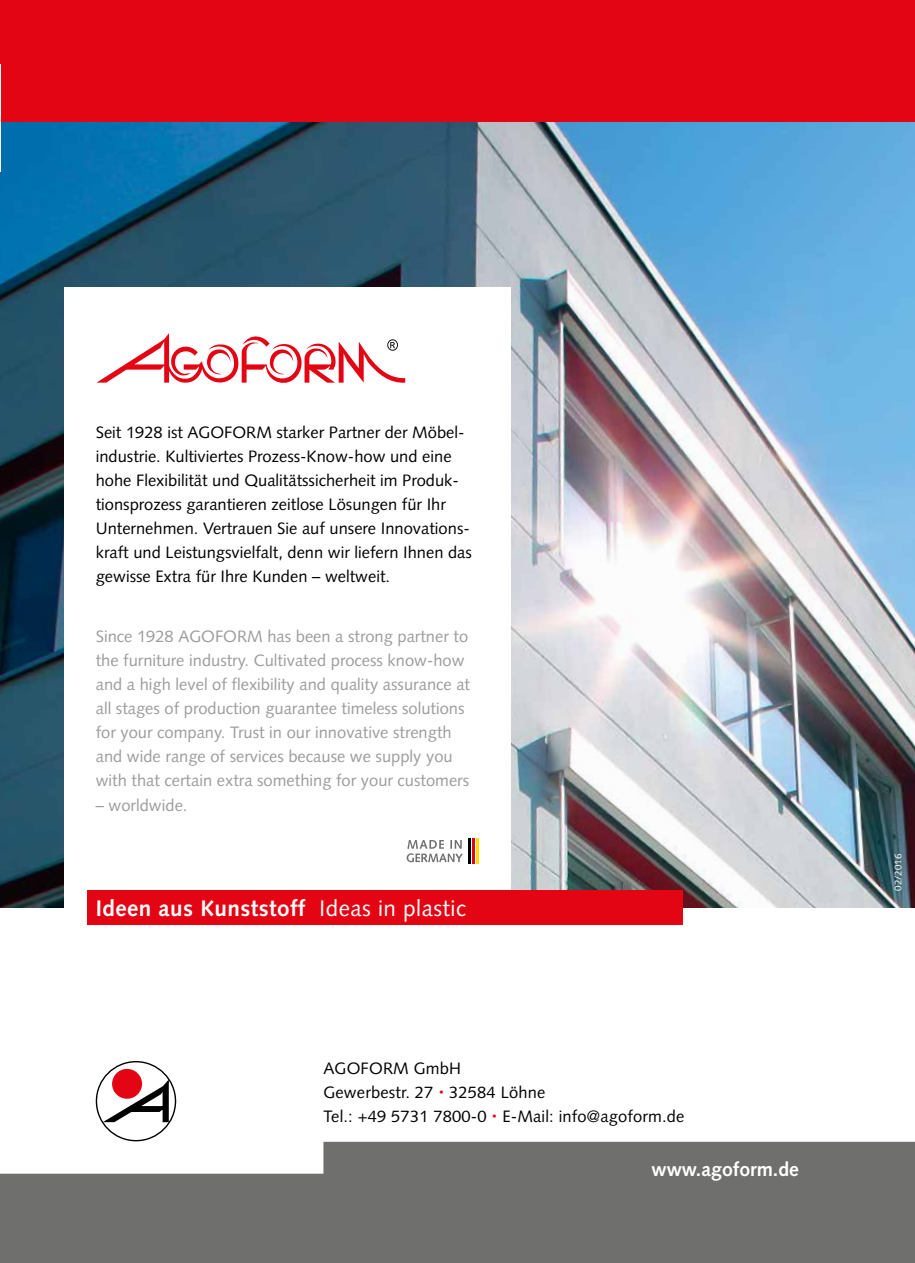
<style>
.page{position:relative;width:915px;height:1263px;background:#fff}
.page>*{position:absolute;margin:0;border:0;box-sizing:border-box;transform-origin:0 0}
.t1{font:700 22.5px "Syntax";letter-spacing:.02em;color:#fff}
.t2{font:700 19.5px "Syntax";color:#fff}
.t3{font:16.5px/24px "Syntax";color:#000}
.t4{font:16.5px/24px "Syntax";color:#9d9c9c}
.t5{font:9.75px "Syntax";color:#fff}
.s1{font-weight:400}
</style>
<div class="page">
<svg style="left:0;top:1142px;width:914px;height:121px;background:#7c7c7b"></svg>
<img style="left:0;top:121px;width:914px;height:787px">
<div style="left:0;top:0;width:914px;height:121px;background:#e30513"></div>
<div style="left:64px;top:287px;width:446px;height:625px;background:#fff"></div>
<div style="left:87px;top:891px;width:595px;height:34px;background:#e30513"></div>
<div style="left:96px;top:1061px;width:80px;height:80px;border:1px solid #000;border-radius:50%"></div>
<div style="left:112px;top:1069px;width:30px;height:30px;background:#e30513;border-radius:50%"></div>
<svg style="left:100px;top:1077px;width:70px;height:46px"></svg>
<svg style="left:406px;top:840px;width:56px;height:22px"></svg>
<hr style="left:468px;top:838px;width:2px;height:25px;background:#000">
<hr style="left:476px;top:838px;width:2px;height:25px;background:#fd0">
<hr style="left:472px;top:838px;width:2px;height:25px;background:#e30513">
<hr style="left:0;top:64px;width:1px;height:108px;background:#fff">
<svg style="left:96px;top:333px;width:309px;height:50px"></svg>
<p class="t3" style="left:96px;top:421px;width:377px">Seit 1928 ist AGOFORM starker Partner der Möbel&shy;industrie. Kultiviertes Prozess-Know-how und eine hohe Flexibilität und Qualitätssicherheit im Produk&shy;tionsprozess garantieren zeitlose Lösungen für Ihr Unternehmen. Vertrauen Sie auf unsere Innovations&shy;kraft und Leistungsvielfalt, denn wir liefern Ihnen das gewisse Extra für Ihre Kunden – weltweit.</p>
<p class="t4" style="left:96px;top:625px;width:376px">Since 1928 AGOFORM has been a strong partner to the furniture industry. Cultivated process know-how and a high level of flexibility and quality assurance at all stages of production guarantee timeless solutions for your company. Trust in our innovative strength and wide range of services because we supply you with that certain extra something for your customers</p>
<p class="t4" style="left:96px;top:793px;width:93px">– worldwide.</p>
<h1 class="t1" style="left:96px;top:895px;width:371px">Ideen aus Kunststoff <span class="s1">Ideas in plastic</span></h1>
<p class="t3" style="left:323px;top:1056px;width:362px">AGOFORM GmbH<br>Gewerbestr. 27 32584 Löhne<br>Tel.: +49 5731 7800-0 E-Mail: info@agoform.de</p>
<p class="t2" style="left:651px;top:1158px;width:149px">www.agoform.de</p>
<p class="t5" style="left:891px;top:891px;width:38px;rotate:-90deg">02/2016</p>
</div>
